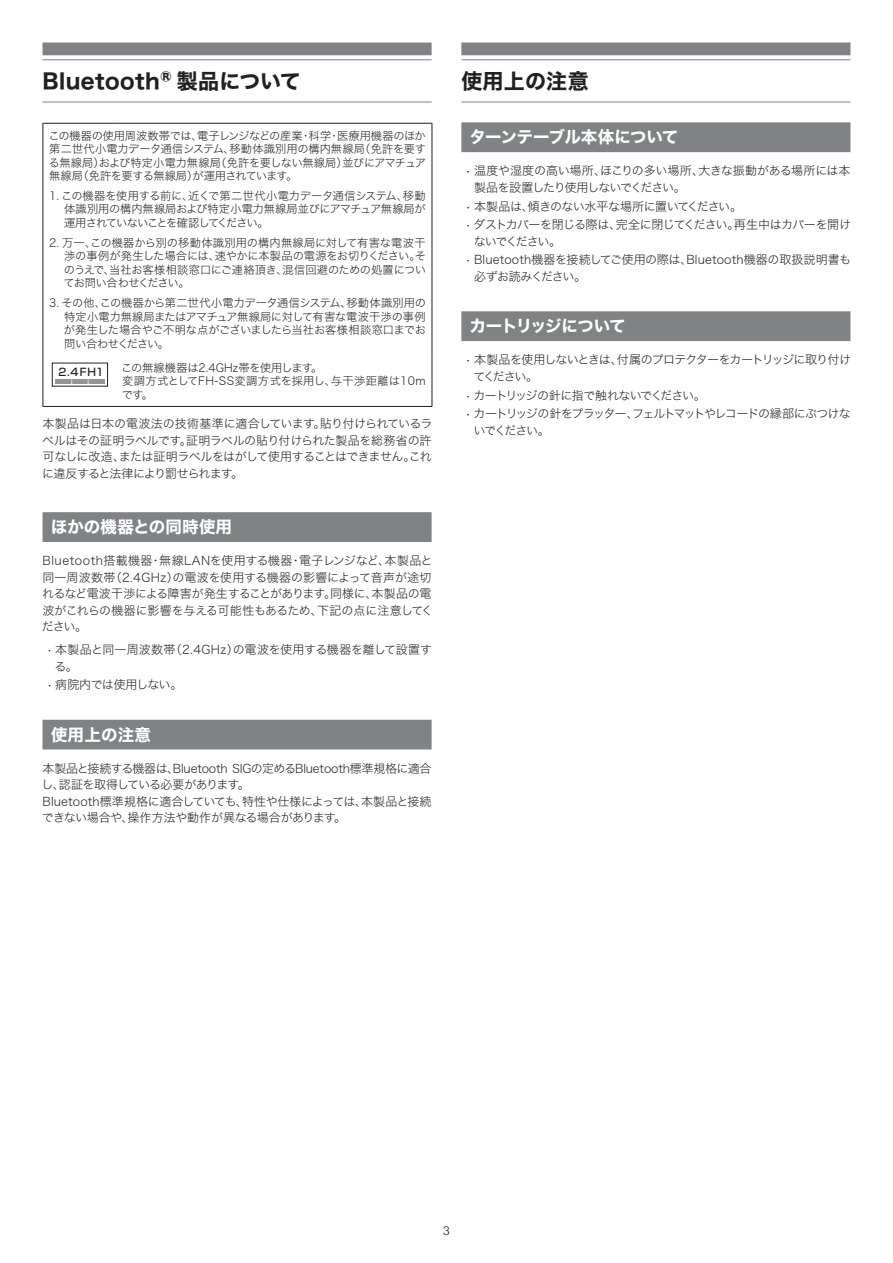
<style>
.page{position:relative;width:893px;height:1263px;background:#fff}
.page>*{position:absolute;margin:0;border:0;box-sizing:border-box;transform-origin:0 0}
.t1{font:21px "Hira Kaku Std W7";letter-spacing:.02em;color:#231f20}
.t2{font:16.5px "Hira Kaku Std W7";letter-spacing:-.035em;color:#fff}
.t3{font:16.5px "Hira Kaku Std W7";letter-spacing:.01em;color:#fff}
.t4{font:16.5px "Hira Kaku Std W7";letter-spacing:-.06em;color:#fff}
.t5{font:16.5px "Hira Kaku Std W7";letter-spacing:-.01em;color:#fff}
.t6{font:12px/16.5px "Hira Kaku Std W2";letter-spacing:-.03em;color:#231f20}
.t7{font:12px/16.5px "Hira Kaku Std W2";letter-spacing:-.01em;color:#231f20}
.t8{font:12px/16.5px "Hira Kaku Std W2";letter-spacing:.01em;color:#231f20}
.t9{font:12px/16.5px "Hira Kaku Std W2";letter-spacing:-.055em;color:#231f20}
.t10{font:12px/16.5px "Hira Kaku Std W2";letter-spacing:-.1em;color:#231f20}
.t11{font:12px/16.5px "Hira Kaku Std W2";letter-spacing:-.075em;color:#231f20}
.t12{font:12px/16.5px "Hira Kaku Std W2";color:#231f20}
.t13{font:12px "Hira Kaku Std W2";letter-spacing:-.07em;color:#231f20}
.t14{font:12px "Hira Kaku Std W2";letter-spacing:-.05em;color:#231f20}
.t15{font:300 12px "Univers Next Pro";color:#231f20}
.t16{font:11.25px/13.5px "Hira Kaku Std W2";letter-spacing:-.025em;color:#231f20;text-align:justify}
.t17{font:11.25px/13.5px "Hira Kaku Std W2";letter-spacing:.01em;color:#231f20}
.t18{font:500 10.5px "Shin Go Pro";color:#231f20}
</style>
<div class="page">
<div style="left:43px;top:43px;width:389px;height:12px;background:#808285"></div>
<hr style="left:43px;top:59px;width:389px;height:1px;background:#808285">
<hr style="left:43px;top:102px;width:389px;height:1px;background:#808285">
<div style="left:43px;top:512px;width:389px;height:30px;background:#808285"></div>
<div style="left:43px;top:720px;width:389px;height:29px;background:#808285"></div>
<hr style="left:43px;top:123px;width:73px;height:1px;background:#231f20">
<hr style="left:43px;top:124px;width:1px;height:231px;background:#231f20">
<hr style="left:116px;top:123px;width:316px;height:1px;background:#231f20">
<hr style="left:432px;top:124px;width:1px;height:231px;background:#231f20">
<hr style="left:43px;top:355px;width:1px;height:51px;background:#231f20">
<hr style="left:432px;top:355px;width:1px;height:51px;background:#231f20">
<hr style="left:43px;top:406px;width:73px;height:1px;background:#231f20">
<hr style="left:116px;top:406px;width:316px;height:1px;background:#231f20">
<div style="left:52px;top:363px;width:56px;height:24px;border:1px solid #231f20"></div>
<hr style="left:55px;top:380px;width:49px;height:4px;background:#939598">
<div style="left:461px;top:43px;width:389px;height:12px;background:#808285"></div>
<hr style="left:461px;top:59px;width:389px;height:1px;background:#808285">
<hr style="left:461px;top:102px;width:389px;height:1px;background:#808285">
<div style="left:461px;top:122px;width:389px;height:30px;background:#808285"></div>
<div style="left:461px;top:311px;width:389px;height:30px;background:#808285"></div>
<h1 class="t1" style="left:43px;top:65px;width:260px">Bluetooth®製品について</h1>
<p class="t16" style="left:48px;top:128px;width:379px">この機器の使用周波数帯では、電子レンジなどの産業・科学・医療用機器のほか第二世代小電力データ通信システム、移動体識別用の構内無線局（免許を要する無線局）および特定小電力無線局（免許を要しない無線局）並びにアマチュア無線局（免許を要する無線局）が運用されています。</p>
<p class="t16" style="left:64px;top:189px;width:363px;text-indent:-15px">1. この機器を使用する前に、近くで第二世代小電力データ通信システム、移動体識別用の構内無線局および特定小電力無線局並びにアマチュア無線局が運用されていないことを確認してください。</p>
<p class="t16" style="left:64px;top:236px;width:364px;text-indent:-14px">2. 万一、この機器から別の移動体識別用の構内無線局に対して有害な電波干渉の事例が発生した場合には、速やかに本製品の電源をお切りください。そのうえで、当社お客様相談窓口にご連絡頂き、混信回避のための処置についてお問い合わせください。</p>
<p class="t16" style="left:64px;top:296px;width:364px;text-indent:-15px">3. その他、この機器から第二世代小電力データ通信システム、移動体識別用の特定小電力無線局またはアマチュア無線局に対して有害な電波干渉の事例が発生した場合やご不明な点がございましたら当社お客様相談窓口までお問い合わせください。</p>
<p class="t18" style="left:58px;top:364px;width:47px">2．4FH1</p>
<p class="t17" style="left:121px;top:360px;width:306px">この無線機器は2.4GHz帯を使用します。<br>変調方式としてFH-SS変調方式を採用し、与干渉距離は10mです。</p>
<p class="t6" style="left:42px;top:415px;width:392px;text-align:justify">本製品は日本の電波法の技術基準に適合しています。貼り付けられているラベルはその証明ラベルです。証明ラベルの貼り付けられた製品を総務省の許可なしに改造、または証明ラベルをはがして使用することはできません。これに違反すると法律により罰せられます。</p>
<h2 class="t3" style="left:51px;top:514px;width:183px">ほかの機器との同時使用</h2>
<p class="t7" style="left:42px;top:552px;width:393px">Bluetooth搭載機器・無線LANを使用する機器・電子レンジなど、本製品と同一周波数帯（2.4GHz）の電波を使用する機器の影響によって音声が途切れるなど電波干渉による障害が発生することがあります。同様に、本製品の電波がこれらの機器に影響を与える可能性もあるため、下記の点に注意してください。</p>
<p class="t12" style="left:55px;top:641px;width:379px;text-indent:-8px">• 本製品と同一周波数帯（2.4GHz）の電波を使用する機器を離して設置する。</p>
<p class="t14" style="left:47px;top:676px;width:137px">• 病院内では使用しない。</p>
<h2 class="t5" style="left:51px;top:722px;width:102px">使用上の注意</h2>
<p class="t6" style="left:42px;top:760px;width:392px">本製品と接続する機器は、Bluetooth SIGの定めるBluetooth標準規格に適合し、認証を取得している必要があります。<br>Bluetooth標準規格に適合していても、特性や仕様によっては、本製品と接続できない場合や、操作方法や動作が異なる場合があります。</p>
<h1 class="t1" style="left:461px;top:65px;width:129px">使用上の注意</h1>
<h2 class="t2" style="left:469px;top:124px;width:211px">ターンテーブル本体について</h2>
<p class="t6" style="left:474px;top:162px;width:378px;text-indent:-9px">• 温度や湿度の高い場所、ほこりの多い場所、大きな振動がある場所には本製品を設置したり使用しないでください。</p>
<p class="t6" style="left:466px;top:198px;width:278px">• 本製品は、傾きのない水平な場所に置いてください。</p>
<p class="t9" style="left:474px;top:216px;width:379px;text-indent:-8px">• ダストカバーを閉じる際は、完全に閉じてください。再生中はカバーを開けないでください。</p>
<p class="t8" style="left:474px;top:251px;width:379px;text-indent:-9px">• Bluetooth機器を接続してご使用の際は、Bluetooth機器の取扱説明書も必ずお読みください。</p>
<h2 class="t4" style="left:469px;top:313px;width:158px">カートリッジについて</h2>
<p class="t11" style="left:473px;top:351px;width:379px;text-indent:-8px">• 本製品を使用しないときは、付属のプロテクターをカートリッジに取り付けてください。</p>
<p class="t13" style="left:466px;top:386px;width:242px">• カートリッジの針に指で触れないでください。</p>
<p class="t10" style="left:474px;top:405px;width:379px;text-indent:-8px">• カートリッジの針をプラッター、フェルトマットやレコードの縁部にぶつけないでください。</p>
<p class="t15" style="left:443px;top:1224px;width:8px">3</p>
</div>
